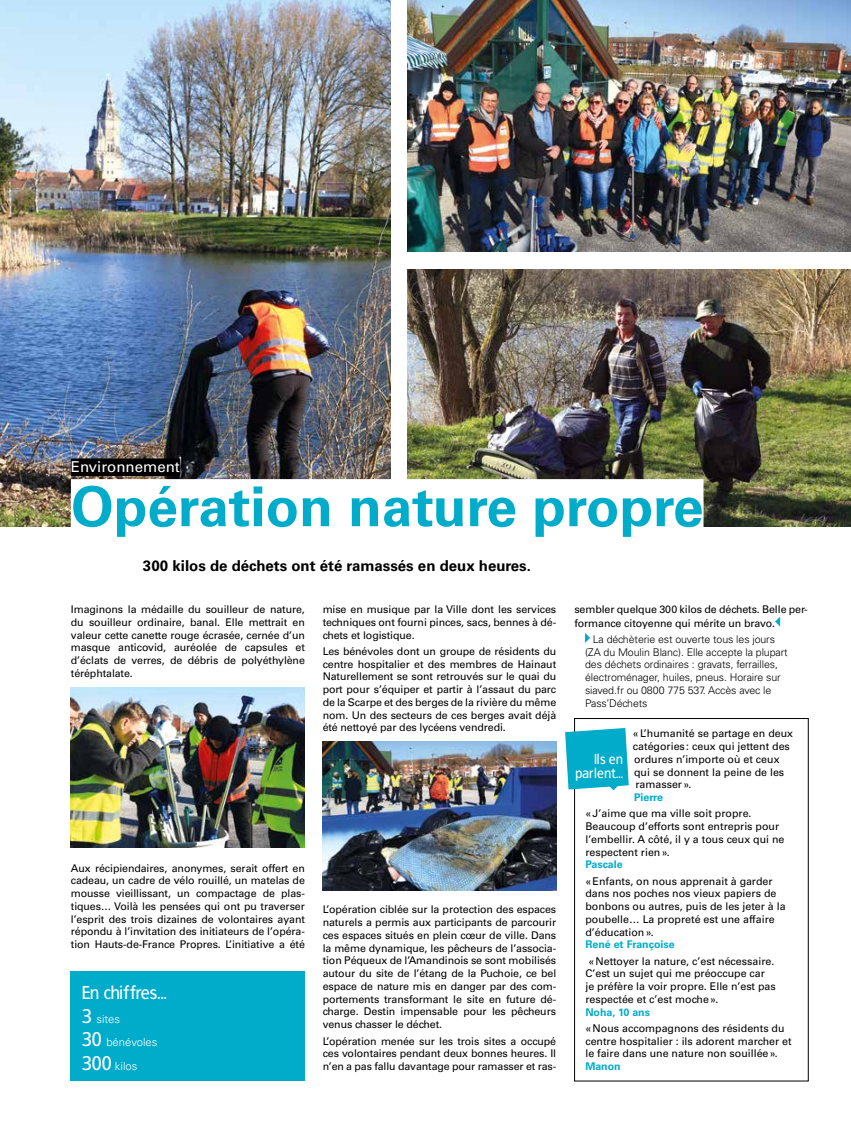
<style>
.page{position:relative;width:851px;height:1134px;background:#fff}
.page>*{position:absolute;margin:0;border:0;box-sizing:border-box;transform-origin:0 0}
.t1{font:700 55px "Univers LT";color:#00acc9}
.t2{font:18.75px "Francophil Sans";letter-spacing:-.015em;color:#fff}
.t3{font:700 15px "Univers LT";color:#000}
.t4{font:15px "Univers LT";color:#fff}
.t5{font:14.25px/14.8px "Francophil Sans";color:#fff;text-align:right}
.t6{font:300 11.25px/23.5px "Univers LT";color:#fff}
.t7{font:10.62px/12.8px "Univers LT";color:#000;text-align:justify}
.t8{font:300 10.62px/12.8px "Univers LT";letter-spacing:-.01em;color:#000}
.t9{font:700 10.62px "Univers LT";color:#00acc9}
.s1{font-family:"Francophil Sans";font-weight:400;font-size:20px}
</style>
<div class="page">
<img style="left:407px;top:0;width:443px;height:252px">
<img style="left:407px;top:270px;width:443px;height:257px">
<hr style="left:850px;top:1074px;width:1px;height:60px;background:#006eb8">
<img style="left:0;top:0;width:390px;height:526px">
<svg style="left:775px;top:616px;width:5px;height:11px"></svg>
<svg style="left:585px;top:633px;width:5px;height:10px"></svg>
<img style="left:71px;top:687px;width:234px;height:160px">
<div style="left:71px;top:971px;width:234px;height:109px;background:#00acc9"></div>
<img style="left:322px;top:742px;width:234px;height:148px">
<div style="left:71px;top:458px;width:109px;height:18px;background:#000"></div>
<div style="left:71px;top:479px;width:632px;height:61px;background:#fff"></div>
<div style="left:574px;top:718px;width:234px;height:363px;border:1px solid #000"></div>
<svg style="left:565px;top:728px;width:63px;height:62px;background:#1bb4ce"></svg>
<h3 class="t4" style="left:71px;top:458px;width:110px">Environnement</h3>
<h1 class="t1" style="left:71px;top:475px;width:634px">Opération nature propre</h1>
<h3 class="t3" style="left:143px;top:557px;width:389px">300 kilos de déchets ont été ramassés en deux heures.</h3>
<p class="t7" style="left:71px;top:603px;width:235px">Imaginons la médaille du souilleur de nature, du souilleur ordinaire, banal. Elle mettrait en valeur cette canette rouge écrasée, cernée d’un masque anticovid, auréolée de capsules et d’éclats de verres, de débris de polyéthylène téréphtalate.</p>
<p class="t7" style="left:322px;top:603px;width:235px">mise en musique par la Ville dont les services techniques ont fourni pinces, sacs, bennes à dé&shy;chets et logistique.</p>
<p class="t7" style="left:322px;top:645px;width:235px">Les bénévoles dont un groupe de résidents du centre hospitalier et des membres de Hainaut Naturellement se sont retrouvés sur le quai du port pour s’équiper et partir à l’assaut du parc de la Scarpe et des berges de la rivière du même nom. Un des secteurs de ces berges avait déjà été nettoyé par des lycéens vendredi.</p>
<p class="t7" style="left:71px;top:861px;width:235px">Aux récipiendaires, anonymes, serait offert en cadeau, un cadre de vélo rouillé, un matelas de mousse vieillissant, un compactage de plas&shy;tiques… Voilà les pensées qui ont pu traverser l’esprit des trois dizaines de volontaires ayant répondu à l’invitation des initiateurs de l’opéra&shy;tion Hauts-de-France Propres. L’initiative a été</p>
<h2 class="t2" style="left:81px;top:982px;width:87px">En chiffres...</h2>
<p class="t6" style="left:81px;top:1007px;width:77px"><span class="s1">3</span> sites<br><span class="s1">30</span> bénévoles<br><span class="s1">300</span> kilos</p>
<p class="t7" style="left:322px;top:903px;width:235px">L’opération ciblée sur la protection des espaces naturels a permis aux participants de parcourir ces espaces situés en plein cœur de ville. Dans la même dynamique, les pêcheurs de l’associa&shy;tion Péqueux de l’Amandinois se sont mobilisés autour du site de l’étang de la Puchoie, ce bel espace de nature mis en danger par des com&shy;portements transformant le site en future dé&shy;charge. Destin impensable pour les pêcheurs venus chasser le déchet.</p>
<p class="t7" style="left:322px;top:1034px;width:235px">L’opération menée sur les trois sites a occupé ces volontaires pendant deux bonnes heures. Il n’en a pas fallu davantage pour ramasser et ras-</p>
<p class="t7" style="left:574px;top:603px;width:235px;line-height:13.5px">sembler quelque 300 kilos de déchets. Belle per&shy;formance citoyenne qui mérite un bravo.</p>
<p class="t8" style="left:585px;top:633px;width:204px;text-indent:8px">La déchèterie est ouverte tous les jours (ZA du Moulin Blanc). Elle accepte la plupart des déchets ordinaires : gravats, ferrailles, électroménager, huiles, pneus. Horaire sur siaved.fr ou 0800 775 537. Accès avec le Pass’Déchets</p>
<p class="t7" style="left:632px;top:727px;width:162px;text-align:left">«L’humanité se partage en deux catégories : ceux qui jettent des ordures n’importe où et ceux qui se donnent la peine de les ramasser».</p>
<p class="t9" style="left:634px;top:791px;width:30px">Pierre</p>
<p class="t7" style="left:585px;top:807px;width:201px;text-align:left">«J’aime que ma ville soit propre.<br>Beaucoup d’efforts sont entrepris pour l’embellir. A côté, il y a tous ceux qui ne respectent rien».</p>
<p class="t9" style="left:585px;top:858px;width:39px">Pascale</p>
<p class="t7" style="left:585px;top:874px;width:202px;text-align:left">«Enfants, on nous apprenait à garder dans nos poches nos vieux papiers de bonbons ou autres, puis de les jeter à la poubelle… La propreté est une affaire d’éducation».</p>
<p class="t9" style="left:585px;top:938px;width:91px">René et Françoise</p>
<p class="t7" style="left:585px;top:954px;width:192px;text-align:left">«Nettoyer la nature, c’est nécessaire.<br>C’est un sujet qui me préoccupe car je préfère la voir propre. Elle n’est pas respectée et c’est moche».</p>
<p class="t9" style="left:585px;top:1006px;width:66px">Noha, 10 ans</p>
<p class="t7" style="left:585px;top:1022px;width:208px;text-align:left">«Nous accompagnons des résidents du centre hospitalier : ils adorent marcher et le faire dans une nature non souillée».</p>
<p class="t9" style="left:585px;top:1060px;width:37px">Manon</p>
<h3 class="t5" style="left:575px;top:751px;width:50px">Ils en parlent...</h3>
</div>
